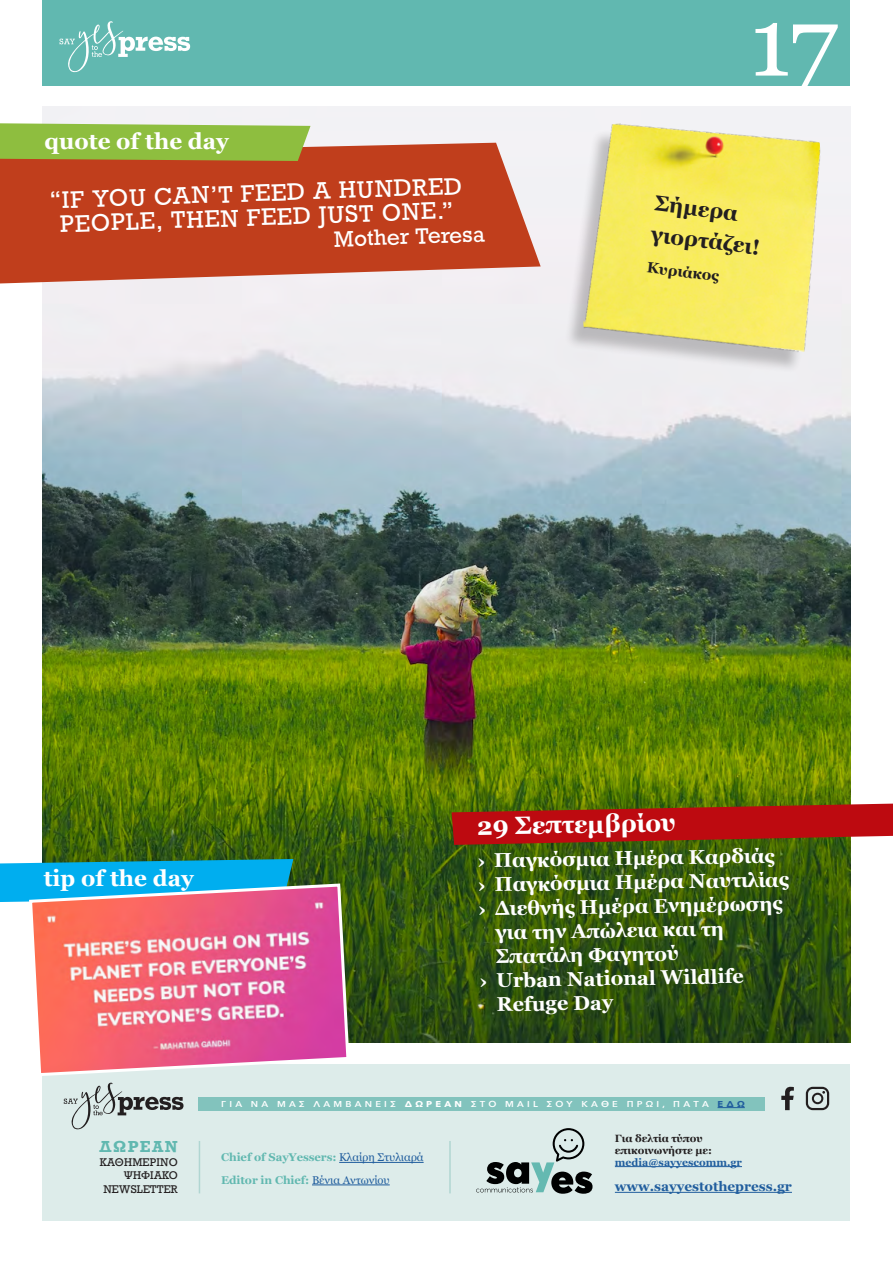
<style>
.page{position:relative;width:893px;height:1263px;background:#fff}
.page>*{position:absolute;margin:0;border:0;box-sizing:border-box;transform-origin:0 0}
.t1{font:97.5px "Georgia";color:#fff}
.t2{font:700 25.05px "Georgia";color:#fff}
.t3{font:22.5px/24px "Rockwell";color:#fff;text-align:center}
.t4{font:700 22.5px "Georgia";color:#fff}
.t5{font:700 21.6px/31px "Georgia";color:#231f20}
.t6{font:21px "Rockwell";color:#fff}
.t7{font:700 19.95px "Georgia";color:#fff}
.t8{font:700 15px "Georgia";color:#231f20}
.t9{font:700 15px "Rockwell";letter-spacing:.095em;color:#61b8b0}
.t10{font:700 13.5px "Georgia";color:#215e9e}
.t11{font:700 11.25px/22.5px "Georgia";letter-spacing:-.005em;color:#61b8b0}
.t12{font:700 10.5px/12px "Georgia";color:#231f20}
.t13{font:10.5px/13.5px "Rockwell";color:#231f20;text-align:right}
.t14{font:700 10.5px "Georgia";color:#215e9e}
.t15{font:600 8.55px "Avenir Next";letter-spacing:.34em;color:#fff;scale:1.11 1}
.s1{font-weight:700}
.s2{font-weight:700;color:#215e9e}
.s3{font-weight:400;color:#215e9e}
</style>
<div class="page">
<div style="left:43px;top:0;width:807px;height:85px;background:#61b8b0"></div>
<svg style="left:60px;top:21px;width:130px;height:51px"></svg>
<img style="left:43px;top:106px;width:807px;height:937px">
<svg style="left:0;top:143px;width:541px;height:140px;background:#c55032"></svg>
<svg style="left:0;top:123px;width:310px;height:38px;background:#94bb46"></svg>
<svg style="left:0;top:859px;width:293px;height:43px;background:#0aa9de"></svg>
<div style="left:43px;top:1064px;width:807px;height:156px;background:#ddecea"></div>
<svg style="left:64px;top:1083px;width:120px;height:46px"></svg>
<svg style="left:781px;top:1087px;width:13px;height:23px"></svg>
<svg style="left:806px;top:1087px;width:23px;height:23px"></svg>
<hr style="left:339px;top:1162px;width:85px;height:1px;background:#215e9e">
<hr style="left:312px;top:1184px;width:78px;height:1px;background:#215e9e">
<svg style="left:476px;top:1128px;width:116px;height:66px"></svg>
<hr style="left:615px;top:1166px;width:127px;height:1px;background:#215e9e">
<hr style="left:615px;top:1192px;width:177px;height:1px;background:#215e9e">
<hr style="left:199px;top:1141px;width:1px;height:52px;background:#b0d6d2">
<hr style="left:449px;top:1141px;width:2px;height:52px;background:#b0d6d2">
<div style="left:198px;top:1097px;width:567px;height:13px;background:#82c3bd"></div>
<svg style="left:717px;top:1107px;width:28px;height:1px"></svg>
<div style="left:564px;top:128px;width:253px;height:246px;background:#efeef1"></div>
<img style="left:566px;top:106px;width:272px;height:265px">
<svg style="left:452px;top:804px;width:441px;height:41px;background:#a72113"></svg>
<svg style="left:27px;top:882px;width:324px;height:196px;background:#de7d97"></svg>
<p class="t4" style="left:45px;top:124px;width:186px">quote of the day</p>
<p class="t3" style="left:49px;top:189px;width:414px;rotate:-2deg">“IF YOU CAN’T FEED A HUNDRED<br>PEOPLE, THEN FEED JUST ONE.”</p>
<p class="t6" style="left:333px;top:226px;width:153px;rotate:-2deg">Mother Teresa</p>
<h1 class="t1" style="left:749px;top:-29px;width:90px">17</h1>
<p class="t5" style="left:657px;top:186px;width:111px;rotate:7deg">Σήμερα γιορτάζει!</p>
<p class="t8" style="left:648px;top:256px;width:74px;rotate:7deg">Κυριάκος</p>
<p class="t4" style="left:44px;top:861px;width:152px">tip of the day</p>
<p class="t2" style="left:477px;top:807px;width:201px;rotate:-1deg">29 Σεπτεμβρίου</p>
<p class="t7" style="left:477px;top:846px;width:299px;rotate:-1deg">› Παγκόσμια Ημέρα Καρδιάς</p>
<p class="t7" style="left:478px;top:870px;width:312px;rotate:-1deg">› Παγκόσμια Ημέρα Ναυτιλίας</p>
<p class="t7" style="left:478px;top:894px;width:306px;rotate:-1deg">› Διεθνής Ημέρα Ενημέρωσης</p>
<p class="t7" style="left:495px;top:917px;width:230px;rotate:-1deg">για την Απώλεια και τη</p>
<p class="t7" style="left:496px;top:941px;width:185px;rotate:-1deg">Σπατάλη Φαγητού</p>
<p class="t7" style="left:479px;top:966px;width:266px;rotate:-1deg">› Urban National Wildlife</p>
<p class="t7" style="left:496px;top:989px;width:118px;rotate:-1deg">Refuge Day</p>
<p class="t9" style="left:99px;top:1137px;width:80px">ΔΩΡΕΑΝ</p>
<p class="t13" style="left:100px;top:1155px;width:79px">ΚΑΘΗΜΕΡΙΝΟ<br>ΨΗΦΙΑΚΟ<br>NEWSLETTER</p>
<p class="t15" style="left:221px;top:1097px;width:473px">ΓΙΑ ΝΑ ΜΑΣ ΛΑΜΒΑΝΕΙΣ <span class="s1">ΔΩΡΕΑΝ</span> ΣΤΟ MAIL ΣΟΥ ΚΑΘΕ ΠΡΩΙ, ΠΑΤΑ <span class="s2">ΕΔΩ</span></p>
<p class="t11" style="left:221px;top:1146px;width:204px">Chief of SayΥessers: <span class="s3">Κλαίρη Στυλιαρά<br></span>Editor in Chief: <span class="s3">Βένια Αντωνίου</span></p>
<p class="t12" style="left:615px;top:1131px;width:99px">Για δελτία τύπου επικοινωνήστε με:</p>
<p class="t14" style="left:615px;top:1154px;width:129px">media@sayyescomm.gr</p>
<p class="t10" style="left:615px;top:1176px;width:179px">www.sayyestothepress.gr</p>
</div>
